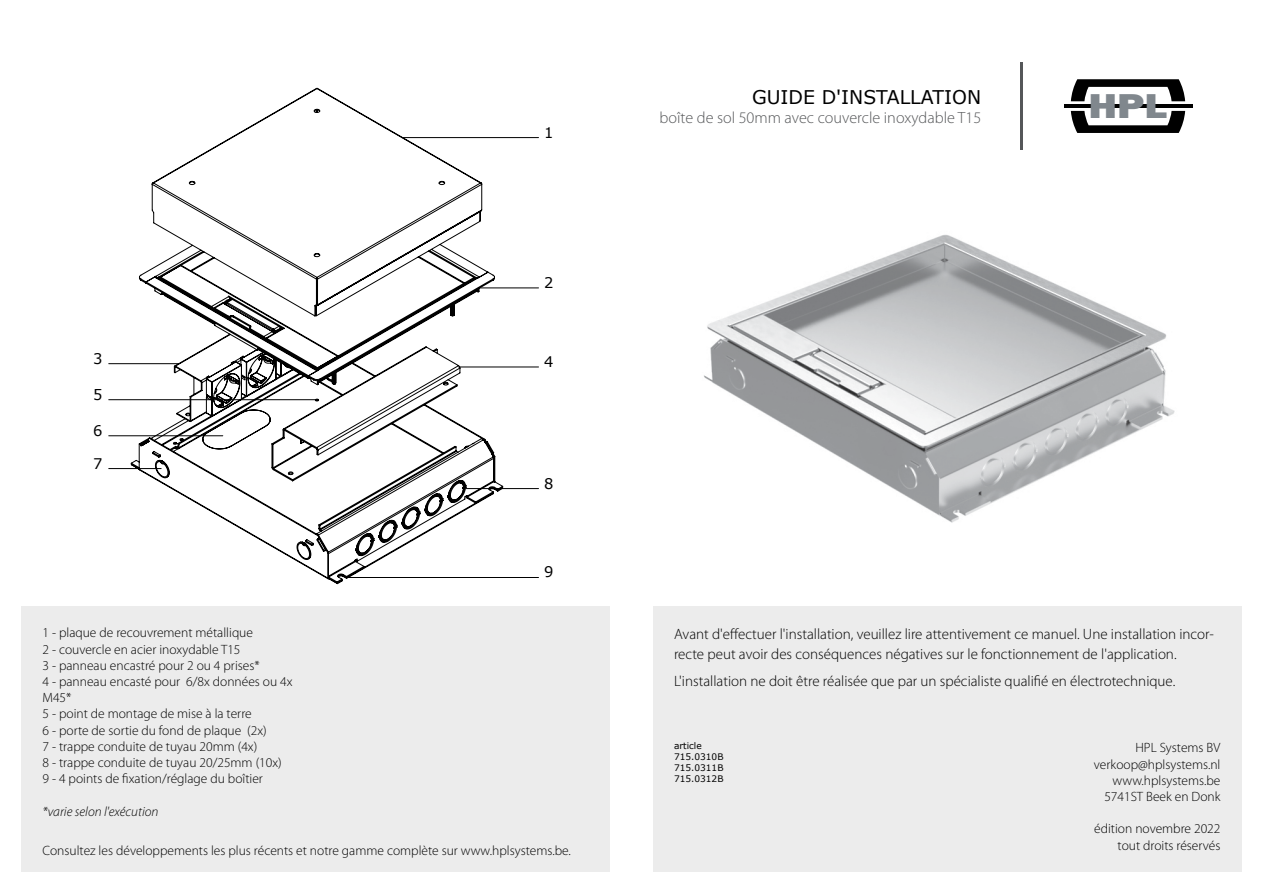
<style>
.page{position:relative;width:1263px;height:893px;background:#fff}
.page>*{position:absolute;margin:0;border:0;box-sizing:border-box;transform-origin:0 0}
.t1{font:800 35.55px "Franklin Gothic";color:#80878d;scale:1.19 1}
.t2{font:18.9px "Verdana";color:#000}
.t3{font:300 16.2px "Myriad Pro";color:#555759}
.t4{font:300 15px/19.8px "Myriad Pro";color:#000}
.t5{font:14.7px "Verdana";color:#000}
.t6{font:300 13.5px/16.2px "Myriad Pro";color:#000;text-align:right}
.t7{font:italic 300 13.5px "Myriad Pro";color:#000}
.t8{font:9px/10.8px "Verdana";color:#000}
</style>
<div class="page">
<div style="left:653px;top:606px;width:589px;height:266px;background:#ececec"></div>
<div style="left:21px;top:606px;width:589px;height:266px;background:#ececec"></div>
<hr style="left:1020px;top:62px;width:3px;height:88px;background:#555759">
<hr style="left:1064px;top:104px;width:128px;height:4px;background:#000">
<svg style="left:1071px;top:111px;width:114px;height:22px"></svg>
<svg style="left:1071px;top:79px;width:114px;height:22px"></svg>
<img style="left:704px;top:234px;width:471px;height:289px">
<svg style="left:131px;top:88px;width:372px;height:496px"></svg>
<hr style="left:402px;top:137px;width:136px;height:1px;background:#000">
<hr style="left:479px;top:288px;width:59px;height:1px;background:#000">
<hr style="left:459px;top:367px;width:79px;height:1px;background:#000">
<hr style="left:345px;top:577px;width:193px;height:1px;background:#000">
<hr style="left:109px;top:363px;width:70px;height:1px;background:#000">
<hr style="left:109px;top:399px;width:208px;height:1px;background:#000">
<hr style="left:466px;top:488px;width:72px;height:1px;background:#000">
<hr style="left:109px;top:435px;width:114px;height:1px;background:#000">
<hr style="left:109px;top:468px;width:52px;height:1px;background:#000">
<p class="t5" style="left:544px;top:122px;width:11px">1</p>
<p class="t5" style="left:93px;top:348px;width:11px">3</p>
<p class="t5" style="left:93px;top:384px;width:11px">5</p>
<p class="t5" style="left:93px;top:420px;width:11px">6</p>
<p class="t5" style="left:93px;top:453px;width:11px">7</p>
<p class="t6" style="left:43px;top:625px;width:252px;text-align:left">1 - plaque de recouvrement métallique<br>2 - couvercle en acier inoxydable T15<br>3 - panneau encastré pour 2 ou 4 prises*<br>4 - panneau encasté pour 6/8x données ou 4x M45*<br>5 - point de montage de mise à la terre<br>6 - porte de sortie du fond de plaque (2x)<br>7 - trappe conduite de tuyau 20mm (4x)<br>8 - trappe conduite de tuyau 20/25mm (10x)<br>9 - 4 points de fixation/réglage du boîtier</p>
<p class="t7" style="left:43px;top:803px;width:117px">*varie selon l'exécution</p>
<p class="t5" style="left:544px;top:272px;width:11px">2</p>
<p class="t5" style="left:544px;top:351px;width:11px">4</p>
<p class="t5" style="left:544px;top:473px;width:11px">8</p>
<p class="t5" style="left:544px;top:562px;width:11px">9</p>
<p class="t6" style="left:43px;top:843px;width:530px">Consultez les développements les plus récents et notre gamme complète sur www.hplsystems.be.</p>
<h2 class="t2" style="left:752px;top:84px;width:231px">GUIDE D'INSTALLATION</h2>
<p class="t3" style="left:660px;top:109px;width:323px">boîte de sol 50mm avec couvercle inoxydable T15</p>
<h1 class="t1" style="left:1088px;top:83px;width:68px">HPL</h1>
<p class="t4" style="left:674px;top:624px;width:541px">Avant d'effectuer l'installation, veuillez lire attentivement ce manuel. Une installation incor&shy;recte peut avoir des conséquences négatives sur le fonctionnement de l'application.</p>
<p class="t4" style="left:674px;top:671px;width:503px">L'installation ne doit être réalisée que par un spécialiste qualifié en électrotechnique.</p>
<p class="t8" style="left:674px;top:740px;width:51px">article<br>715.0310B<br>715.0311B<br>715.0312B</p>
<p class="t6" style="left:1094px;top:740px;width:128px">HPL Systems BV verkoop@hplsystems.nl www.hplsystems.be<br>5741ST Beek en Donk</p>
<p class="t6" style="left:1094px;top:821px;width:128px">édition novembre 2022 tout droits réservés</p>
</div>
